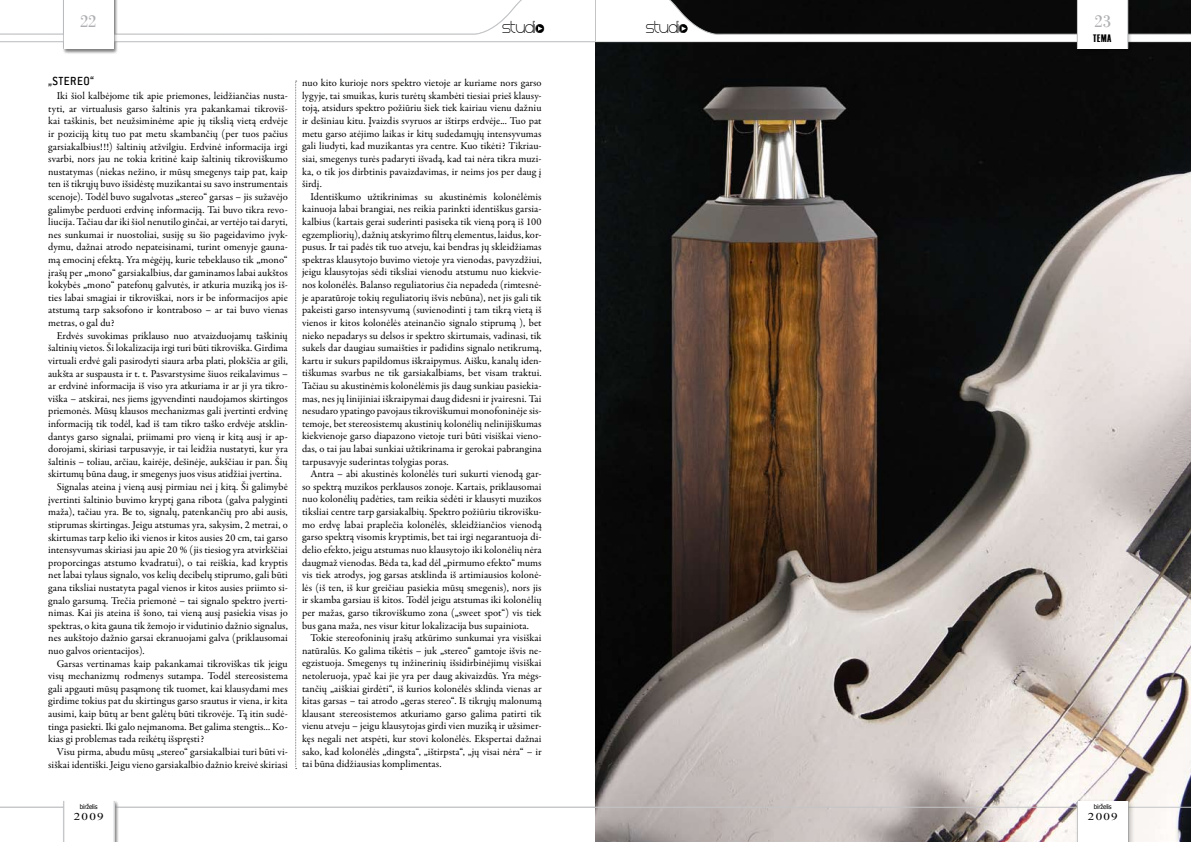
<style>
.page{position:relative;width:1191px;height:842px;background:#fff}
.page>*{position:absolute;margin:0;border:0;box-sizing:border-box;transform-origin:0 0}
.t1{font:18px "Bodoni";color:#aeafb2}
.t2{font:14.4px "Steiner";letter-spacing:-.02em;color:#000;scale:.96 1}
.t3{font:500 13px "Conduit ITCLT";letter-spacing:.035em;color:#000;scale:.96 1}
.t4{font:10.8px "Haettenschweiler";color:#000;scale:.89 1}
.t5{font:10.7px "Haettenschweiler";color:#000;scale:.89 1}
.t6{font:10.5px/12.6px "Garamond Premr Pro";color:#000;text-align:justify}
.t7{font:10.4px "Times New Roman";letter-spacing:.1em;color:#000;scale:1.25 1}
.t8{font:6.4px "Tahoma";letter-spacing:-.025em;color:#000}
</style>
<div class="page">
<img style="left:595px;top:42px;width:596px;height:800px">
<hr style="left:0;top:807px;width:1191px;height:1px;background:#c3c5c7">
<div style="left:62px;top:0;width:56px;height:55px;background:#000;opacity:.3"></div>
<div style="left:64px;top:0;width:50px;height:49px;background:#fff"></div>
<div style="left:62px;top:800px;width:57px;height:42px;background:#000;opacity:.3"></div>
<div style="left:64px;top:801px;width:50px;height:41px;background:#fff"></div>
<hr style="left:114px;top:801px;width:1px;height:41px;background:#c3c5c7">
<hr style="left:64px;top:801px;width:1px;height:41px;background:#c3c5c7">
<div style="left:1075px;top:0;width:57px;height:55px;background:#080808"></div>
<div style="left:1077px;top:0;width:50px;height:49px;background:#fff"></div>
<div style="left:1074px;top:798px;width:60px;height:44px;background:#000;opacity:.3"></div>
<div style="left:1078px;top:801px;width:49px;height:41px;background:#fff"></div>
<svg style="left:0;top:0;width:1191px;height:42px"></svg>
<hr style="left:1127px;top:0;width:1px;height:49px;background:#c3c5c7">
<hr style="left:1077px;top:0;width:1px;height:49px;background:#c3c5c7">
<svg style="left:295px;top:81px;width:2px;height:688px"></svg>
<h1 class="t1" style="left:80px;top:11px;width:18px">22</h1>
<h2 class="t2" style="left:502px;top:21px;width:46px">studio</h2>
<h2 class="t2" style="left:645px;top:21px;width:46px">studio</h2>
<h1 class="t1" style="left:1094px;top:11px;width:18px">23</h1>
<p class="t4" style="left:1093px;top:31px;width:22px">TEMA</p>
<p class="t5" style="left:1093px;top:31px;width:22px">TEMA</p>
<p class="t3" style="left:48px;top:73px;width:49px">„STEREO“</p>
<p class="t6" style="left:48px;top:90px;width:241px;text-indent:9px">Iki šiol kalbėjome tik apie priemones, leidžiančias nusta&shy;tyti, ar virtualusis garso šaltinis yra pakankamai tikroviš&shy;kai taškinis, bet neužsiminėme apie jų tikslią vietą erdvėje ir poziciją kitų tuo pat metu skambančių (per tuos pačius garsiakalbius!!!) šaltinių atžvilgiu. Erdvinė informacija irgi svarbi, nors jau ne tokia kritinė kaip šaltinių tikroviškumo nustatymas (niekas nežino, ir mūsų smegenys taip pat, kaip ten iš tikrųjų buvo išsidėstę muzikantai su savo instrumentais scenoje). Todėl buvo sugalvotas „stereo“ garsas – jis sužavėjo galimybe perduoti erdvinę informaciją. Tai buvo tikra revo&shy;liucija. Tačiau dar iki šiol nenutilo ginčai, ar vertėjo tai daryti, nes sunkumai ir nuostoliai, susiję su šio pageidavimo įvyk&shy;dymu, dažnai atrodo nepateisinami, turint omenyje gauna&shy;mą emocinį efektą. Yra mėgėjų, kurie tebeklauso tik „mono“ įrašų per „mono“ garsiakalbius, dar gaminamos labai aukštos kokybės „mono“ patefonų galvutės, ir atkuria muziką jos iš&shy;ties labai smagiai ir tikroviškai, nors ir be informacijos apie atstumą tarp saksofono ir kontraboso – ar tai buvo vienas metras, o gal du?</p>
<p class="t6" style="left:57px;top:329px;width:233px">Erdvės suvokimas priklauso nuo atvaizduojamų taškinių</p>
<p class="t6" style="left:48px;top:342px;width:241px">šaltinių vietos. Ši lokalizacija irgi turi būti tikroviška. Girdima</p>
<p class="t6" style="left:48px;top:355px;width:241px">virtuali erdvė gali pasirodyti siaura arba plati, plokščia ar gili,</p>
<p class="t6" style="left:48px;top:367px;width:241px">aukšta ar suspausta ir t. t. Pasvarstysime šiuos reikalavimus –</p>
<p class="t6" style="left:48px;top:380px;width:241px">ar erdvinė informacija iš viso yra atkuriama ir ar ji yra tikro-</p>
<p class="t6" style="left:48px;top:392px;width:241px">viška – atskirai, nes jiems įgyvendinti naudojamos skirtingos</p>
<p class="t6" style="left:48px;top:405px;width:241px">priemonės. Mūsų klausos mechanizmas gali įvertinti erdvinę</p>
<p class="t6" style="left:48px;top:418px;width:241px">informaciją tik todėl, kad iš tam tikro taško erdvėje atsklin-</p>
<p class="t6" style="left:48px;top:430px;width:241px">dantys garso signalai, priimami pro vieną ir kitą ausį ir ap-</p>
<p class="t6" style="left:48px;top:443px;width:241px">dorojami, skiriasi tarpusavyje, ir tai leidžia nustatyti, kur yra</p>
<p class="t6" style="left:48px;top:455px;width:241px">šaltinis – toliau, arčiau, kairėje, dešinėje, aukščiau ir pan. Šių</p>
<p class="t6" style="left:48px;top:468px;width:235px">skirtumų būna daug, ir smegenys juos visus atidžiai įvertina.</p>
<p class="t6" style="left:57px;top:481px;width:233px">Signalas ateina į vieną ausį pirmiau nei į kitą. Ši galimybė</p>
<p class="t6" style="left:48px;top:493px;width:241px">įvertinti šaltinio buvimo kryptį gana ribota (galva palyginti</p>
<p class="t6" style="left:48px;top:506px;width:241px">maža), tačiau yra. Be to, signalų, patenkančių pro abi ausis,</p>
<p class="t6" style="left:48px;top:518px;width:241px">stiprumas skirtingas. Jeigu atstumas yra, sakysim, 2 metrai, o</p>
<p class="t6" style="left:48px;top:531px;width:241px">skirtumas tarp kelio iki vienos ir kitos ausies 20 cm, tai garso</p>
<p class="t6" style="left:48px;top:544px;width:241px">intensyvumas skiriasi jau apie 20 % (jis tiesiog yra atvirkščiai</p>
<p class="t6" style="left:48px;top:556px;width:241px">proporcingas atstumo kvadratui), o tai reiškia, kad kryptis</p>
<p class="t6" style="left:48px;top:569px;width:241px">net labai tylaus signalo, vos kelių decibelų stiprumo, gali būti</p>
<p class="t6" style="left:48px;top:582px;width:241px">gana tiksliai nustatyta pagal vienos ir kitos ausies priimto si-</p>
<p class="t6" style="left:48px;top:594px;width:241px">gnalo garsumą. Trečia priemonė – tai signalo spektro įverti-</p>
<p class="t6" style="left:48px;top:607px;width:241px">nimas. Kai jis ateina iš šono, tai vieną ausį pasiekia visas jo</p>
<p class="t6" style="left:48px;top:619px;width:241px">spektras, o kita gauna tik žemojo ir vidutinio dažnio signalus,</p>
<p class="t6" style="left:48px;top:632px;width:241px">nes aukštojo dažnio garsai ekranuojami galva (priklausomai</p>
<p class="t6" style="left:48px;top:645px;width:98px">nuo galvos orientacijos).</p>
<p class="t6" style="left:57px;top:657px;width:233px">Garsas vertinamas kaip pakankamai tikroviškas tik jeigu</p>
<p class="t6" style="left:48px;top:670px;width:241px">visų mechanizmų rodmenys sutampa. Todėl stereosistema</p>
<p class="t6" style="left:48px;top:682px;width:241px">gali apgauti mūsų pasąmonę tik tuomet, kai klausydami mes</p>
<p class="t6" style="left:48px;top:695px;width:241px">girdime tokius pat du skirtingus garso srautus ir viena, ir kita</p>
<p class="t6" style="left:48px;top:708px;width:241px">ausimi, kaip būtų ar bent galėtų būti tikrovėje. Tą itin sudė-</p>
<p class="t6" style="left:48px;top:720px;width:241px">tinga pasiekti. Iki galo neįmanoma. Bet galima stengtis... Ko-</p>
<p class="t6" style="left:48px;top:733px;width:157px">kias gi problemas tada reikėtų išspręsti?</p>
<p class="t6" style="left:57px;top:745px;width:233px">Visu pirma, abudu mūsų „stereo“ garsiakalbiai turi būti vi-</p>
<p class="t6" style="left:48px;top:758px;width:241px">siškai identiški. Jeigu vieno garsiakalbio dažnio kreivė skiriasi</p>
<p class="t6" style="left:302px;top:77px;width:241px">nuo kito kurioje nors spektro vietoje ar kuriame nors garso lygyje, tai smuikas, kuris turėtų skambėti tiesiai prieš klausy&shy;toją, atsidurs spektro požiūriu šiek tiek kairiau vienu dažniu ir dešiniau kitu. Įvaizdis svyruos ar ištirps erdvėje... Tuo pat metu garso atėjimo laikas ir kitų sudedamųjų intensyvumas gali liudyti, kad muzikantas yra centre. Kuo tikėti? Tikriau&shy;siai, smegenys turės padaryti išvadą, kad tai nėra tikra muzi&shy;ka, o tik jos dirbtinis pavaizdavimas, ir neims jos per daug į širdį.</p>
<p class="t6" style="left:302px;top:190px;width:241px;text-indent:9px">Identiškumo užtikrinimas su akustinėmis kolonėlėmis kainuoja labai brangiai, nes reikia parinkti identiškus garsia&shy;kalbius (kartais gerai suderinti pasiseka tik vieną porą iš 100 egzempliorių), dažnių atskyrimo filtrų elementus, laidus, kor&shy;pusus. Ir tai padės tik tuo atveju, kai bendras jų skleidžiamas spektras klausytojo buvimo vietoje yra vienodas, pavyzdžiui, jeigu klausytojas sėdi tiksliai vienodu atstumu nuo kiekvie&shy;nos kolonėlės. Balanso reguliatorius čia nepadeda (rimtesnė&shy;je aparatūroje tokių reguliatorių išvis nebūna), net jis gali tik pakeisti garso intensyvumą (suvienodinti į tam tikrą vietą iš vienos ir kitos kolonėlės ateinančio signalo stiprumą ), bet nieko nepadarys su delsos ir spektro skirtumais, vadinasi, tik sukels dar daugiau sumaišties ir padidins signalo netikrumą, kartu ir sukurs papildomus iškraipymus. Aišku, kanalų iden&shy;tiškumas svarbus ne tik garsiakalbiams, bet visam traktui.<br>Tačiau su akustinėmis kolonėlėmis jis daug sunkiau pasiekia&shy;mas, nes jų linijiniai iškraipymai daug didesni ir įvairesni. Tai nesudaro ypatingo pavojaus tikroviškumui monofoninėje sis&shy;temoje, bet stereosistemų akustinių kolonėlių nelinijiškumas kiekvienoje garso diapazono vietoje turi būti visiškai vieno&shy;das, o tai jau labai sunkiai užtikrinama ir gerokai pabrangina tarpusavyje suderintas tolygias poras.</p>
<p class="t6" style="left:302px;top:468px;width:241px;text-indent:9px">Antra – abi akustinės kolonėlės turi sukurti vienodą gar&shy;so spektrą muzikos perklausos zonoje. Kartais, priklausomai nuo kolonėlių padėties, tam reikia sėdėti ir klausyti muzikos tiksliai centre tarp garsiakalbių. Spektro požiūriu tikrovišku&shy;mo erdvę labai praplečia kolonėlės, skleidžiančios vienodą garso spektrą visomis kryptimis, bet tai irgi negarantuoja di&shy;delio efekto, jeigu atstumas nuo klausytojo iki kolonėlių nėra daugmaž vienodas. Bėda ta, kad dėl „pirmumo efekto“ mums vis tiek atrodys, jog garsas atsklinda iš artimiausios kolonė&shy;lės (iš ten, iš kur greičiau pasiekia mūsų smegenis), nors jis ir skamba garsiau iš kitos. Todėl jeigu atstumas iki kolonėlių per mažas, garso tikroviškumo zona („sweet spot“) vis tiek bus gana maža, nes visur kitur lokalizacija bus supainiota.</p>
<p class="t6" style="left:302px;top:632px;width:241px;text-indent:9px">Tokie stereofoninių įrašų atkūrimo sunkumai yra visiškai natūralūs. Ko galima tikėtis – juk „stereo“ gamtoje išvis ne&shy;egzistuoja. Smegenys tų inžinerinių išsidirbinėjimų visiškai netoleruoja, ypač kai jie yra per daug akivaizdūs. Yra mėgs&shy;tančių „aiškiai girdėti“, iš kurios kolonėlės sklinda vienas ar kitas garsas – tai atrodo „geras stereo“. Iš tikrųjų malonumą klausant stereosistemos atkuriamo garso galima patirti tik vienu atveju – jeigu klausytojas girdi vien muziką ir užsimer&shy;kęs negali net atspėti, kur stovi kolonėlės. Ekspertai dažnai sako, kad kolonėlės „dingsta“, „ištirpsta“, „jų visai nėra“ – ir tai būna didžiausias komplimentas.</p>
<p class="t8" style="left:80px;top:803px;width:19px">birželis</p>
<p class="t7" style="left:74px;top:810px;width:25px">2009</p>
<p class="t8" style="left:1094px;top:803px;width:19px">birželis</p>
<p class="t7" style="left:1087px;top:810px;width:25px">2009</p>
</div>
